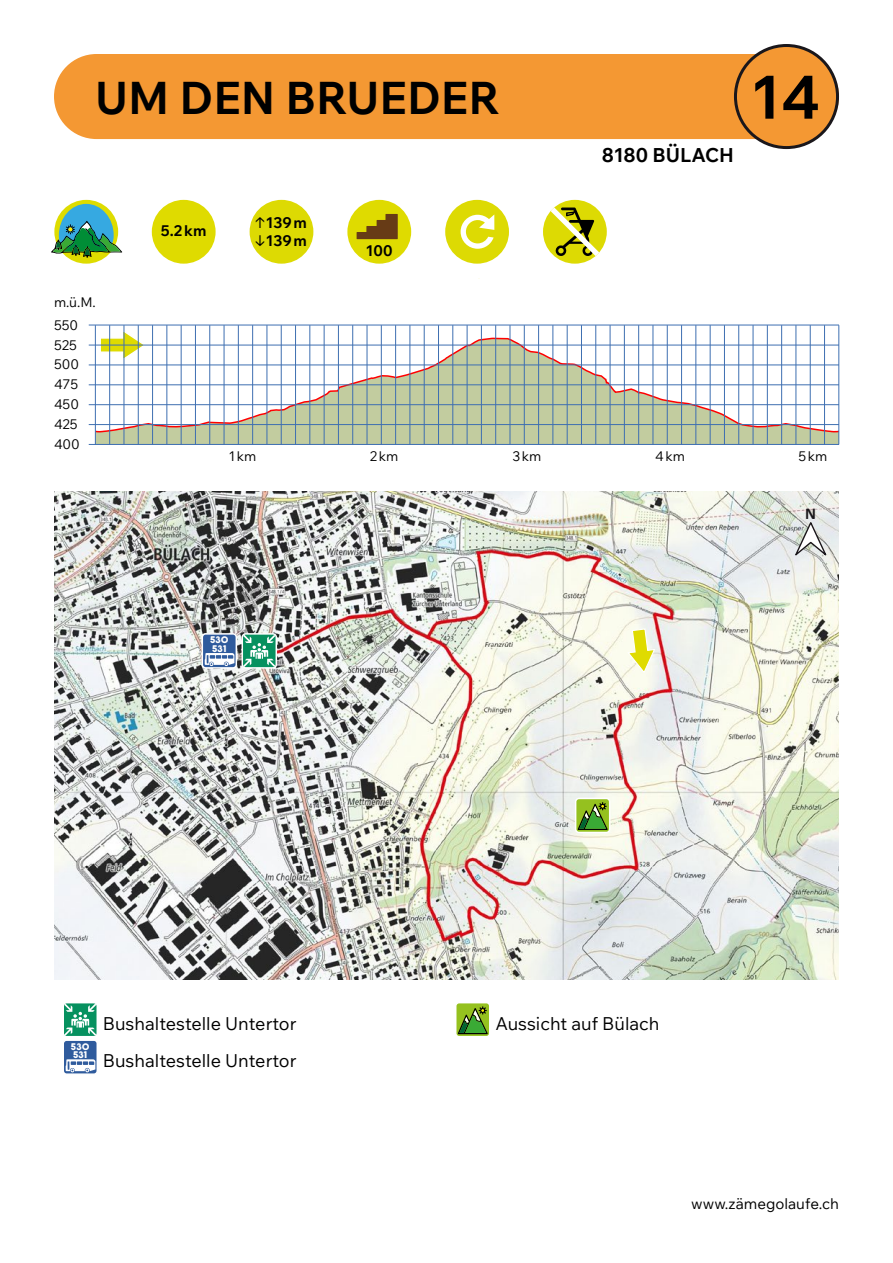
<style>
.page{position:relative;width:893px;height:1263px;background:#fff}
.page>*{position:absolute;margin:0;border:0;box-sizing:border-box;transform-origin:0 0}
.t1{font:60px "Wix Madefor Text";color:#000}
.t2{font:45px "Wix Madefor Text";color:#000}
.t3{font:19.5px "Wix Madefor Text";color:#000}
.t4{font:18px/37.5px "Wix Madefor Text";color:#000}
.t5{font:700 16.65px "Calibri";color:#1a171b}
.t6{font:15px/18px "Wix Madefor Text";color:#000}
.t7{font:13.5px "Wix Madefor Text";color:#000}
.t8{font:9px/8.4px "COCOGOOSE";color:#fff}
</style>
<div class="page">
<div style="left:96px;top:433px;width:743px;height:11px;background:#c2cc9f"></div>
<svg style="left:94px;top:337px;width:745px;height:96px"></svg>
<img style="left:54px;top:491px;width:785px;height:488px">
<svg style="left:792px;top:519px;width:36px;height:41px"></svg>
<svg style="left:626px;top:628px;width:30px;height:46px"></svg>
<div style="left:63px;top:1002px;width:35px;height:35px;border:2px solid #fff;border-radius:3px"></div>
<svg style="left:64px;top:1003px;width:32px;height:33px"></svg>
<div style="left:242px;top:633px;width:35px;height:36px;border:2px solid #fff;border-radius:3px"></div>
<svg style="left:243px;top:635px;width:32px;height:32px"></svg>
<div style="left:543px;top:200px;width:64px;height:64px;background:#ddda03;border-radius:50%"></div>
<svg style="left:551px;top:207px;width:48px;height:49px"></svg>
<div style="left:445px;top:200px;width:64px;height:64px;background:#ddda03;border-radius:50%"></div>
<svg style="left:461px;top:214px;width:33px;height:35px"></svg>
<div style="left:54px;top:54px;width:785px;height:85px;background:#f49833;border-radius:43px"></div>
<div style="left:735px;top:45px;width:102px;height:103px;background:#f49833;border-radius:50%"></div>
<div style="left:734px;top:44px;width:105px;height:105px;border:3px solid #1a171b;border-radius:50%"></div>
<div style="left:152px;top:200px;width:64px;height:64px;background:#dfdb00;border-radius:50%"></div>
<div style="left:347px;top:200px;width:64px;height:64px;background:#dfdb00;border-radius:50%"></div>
<svg style="left:357px;top:214px;width:41px;height:25px"></svg>
<div style="left:250px;top:200px;width:63px;height:64px;background:#ddda03;border-radius:50%"></div>
<svg style="left:99px;top:328px;width:48px;height:34px"></svg>
<hr style="left:89px;top:444px;width:750px;height:1px;background:#3e6fb1">
<hr style="left:95px;top:325px;width:1px;height:119px;background:#3e6fb1">
<hr style="left:89px;top:365px;width:750px;height:1px;background:#3e6fb1">
<hr style="left:89px;top:325px;width:750px;height:1px;background:#3e6fb1">
<hr style="left:89px;top:385px;width:750px;height:1px;background:#3e6fb1">
<hr style="left:89px;top:345px;width:750px;height:1px;background:#3e6fb1">
<hr style="left:89px;top:404px;width:750px;height:1px;background:#3e6fb1">
<hr style="left:89px;top:424px;width:750px;height:1px;background:#3e6fb1">
<hr style="left:839px;top:325px;width:1px;height:119px;background:#3e6fb1">
<hr style="left:824px;top:325px;width:1px;height:119px;background:#3e6fb1">
<hr style="left:810px;top:325px;width:1px;height:119px;background:#3e6fb1">
<hr style="left:796px;top:325px;width:1px;height:119px;background:#3e6fb1">
<hr style="left:767px;top:325px;width:1px;height:119px;background:#3e6fb1">
<hr style="left:738px;top:325px;width:1px;height:119px;background:#3e6fb1">
<hr style="left:109px;top:325px;width:1px;height:119px;background:#3e6fb1">
<hr style="left:252px;top:325px;width:1px;height:119px;background:#3e6fb1">
<hr style="left:395px;top:325px;width:1px;height:119px;background:#3e6fb1">
<hr style="left:553px;top:325px;width:1px;height:119px;background:#3e6fb1">
<hr style="left:538px;top:325px;width:1px;height:119px;background:#3e6fb1">
<hr style="left:124px;top:325px;width:1px;height:119px;background:#3e6fb1">
<hr style="left:267px;top:325px;width:1px;height:119px;background:#3e6fb1">
<hr style="left:410px;top:325px;width:1px;height:119px;background:#3e6fb1">
<hr style="left:581px;top:325px;width:1px;height:119px;background:#3e6fb1">
<hr style="left:567px;top:325px;width:1px;height:119px;background:#3e6fb1">
<hr style="left:138px;top:325px;width:1px;height:119px;background:#3e6fb1">
<hr style="left:281px;top:325px;width:1px;height:119px;background:#3e6fb1">
<hr style="left:424px;top:325px;width:1px;height:119px;background:#3e6fb1">
<hr style="left:610px;top:325px;width:1px;height:119px;background:#3e6fb1">
<hr style="left:595px;top:325px;width:1px;height:119px;background:#3e6fb1">
<hr style="left:167px;top:325px;width:1px;height:119px;background:#3e6fb1">
<hr style="left:310px;top:325px;width:1px;height:119px;background:#3e6fb1">
<hr style="left:453px;top:325px;width:1px;height:119px;background:#3e6fb1">
<hr style="left:667px;top:325px;width:1px;height:119px;background:#3e6fb1">
<hr style="left:653px;top:325px;width:1px;height:119px;background:#3e6fb1">
<hr style="left:181px;top:325px;width:1px;height:119px;background:#3e6fb1">
<hr style="left:324px;top:325px;width:1px;height:119px;background:#3e6fb1">
<hr style="left:467px;top:325px;width:1px;height:119px;background:#3e6fb1">
<hr style="left:696px;top:325px;width:1px;height:119px;background:#3e6fb1">
<hr style="left:681px;top:325px;width:1px;height:119px;background:#3e6fb1">
<hr style="left:195px;top:325px;width:1px;height:119px;background:#3e6fb1">
<hr style="left:338px;top:325px;width:1px;height:119px;background:#3e6fb1">
<hr style="left:481px;top:325px;width:1px;height:119px;background:#3e6fb1">
<hr style="left:724px;top:325px;width:1px;height:119px;background:#3e6fb1">
<hr style="left:710px;top:325px;width:1px;height:119px;background:#3e6fb1">
<hr style="left:209px;top:325px;width:1px;height:119px;background:#3e6fb1">
<hr style="left:352px;top:325px;width:1px;height:119px;background:#3e6fb1">
<hr style="left:495px;top:325px;width:1px;height:119px;background:#3e6fb1">
<hr style="left:781px;top:325px;width:1px;height:119px;background:#3e6fb1">
<hr style="left:753px;top:325px;width:1px;height:119px;background:#3e6fb1">
<hr style="left:224px;top:325px;width:1px;height:119px;background:#3e6fb1">
<hr style="left:367px;top:325px;width:1px;height:119px;background:#3e6fb1">
<hr style="left:510px;top:325px;width:1px;height:119px;background:#3e6fb1">
<hr style="left:238px;top:325px;width:1px;height:119px;background:#3e6fb1">
<hr style="left:381px;top:325px;width:1px;height:119px;background:#3e6fb1">
<hr style="left:524px;top:325px;width:1px;height:119px;background:#3e6fb1">
<hr style="left:152px;top:325px;width:1px;height:119px;background:#3e6fb1">
<hr style="left:295px;top:325px;width:1px;height:119px;background:#3e6fb1">
<hr style="left:438px;top:325px;width:1px;height:119px;background:#3e6fb1">
<hr style="left:638px;top:325px;width:1px;height:119px;background:#3e6fb1">
<hr style="left:624px;top:325px;width:1px;height:119px;background:#3e6fb1">
<div style="left:63px;top:1040px;width:34px;height:34px;background:#2f5b9d;border-radius:3px"></div>
<div style="left:63px;top:1039px;width:35px;height:36px;border:2px solid #fff;border-radius:3px"></div>
<svg style="left:66px;top:1059px;width:29px;height:13px"></svg>
<div style="left:202px;top:634px;width:34px;height:34px;background:#2f5b9d;border-radius:3px"></div>
<div style="left:202px;top:633px;width:35px;height:36px;border:2px solid #fff;border-radius:3px"></div>
<svg style="left:205px;top:653px;width:29px;height:13px"></svg>
<div style="left:576px;top:798px;width:34px;height:34px;background:#95c11f;border-radius:3px"></div>
<div style="left:575px;top:798px;width:35px;height:35px;border:2px solid #fff;border-radius:3px"></div>
<svg style="left:578px;top:802px;width:30px;height:28px"></svg>
<div style="left:456px;top:1003px;width:34px;height:34px;background:#95c11f;border-radius:3px"></div>
<div style="left:455px;top:1002px;width:35px;height:35px;border:2px solid #fff;border-radius:3px"></div>
<svg style="left:458px;top:1006px;width:30px;height:28px"></svg>
<div style="left:54px;top:200px;width:64px;height:64px;background:#dedc00;border-radius:50%"></div>
<svg style="left:51px;top:204px;width:71px;height:54px"></svg>
<h2 class="t2" style="left:95px;top:64px;width:406px">UM DEN BRUEDER</h2>
<p class="t7" style="left:54px;top:292px;width:43px">m.ü.M.</p>
<p class="t7" style="left:54px;top:315px;width:26px">550</p>
<p class="t7" style="left:54px;top:335px;width:24px">525</p>
<p class="t7" style="left:54px;top:354px;width:27px">500</p>
<p class="t7" style="left:54px;top:374px;width:26px">475</p>
<p class="t7" style="left:54px;top:394px;width:27px">450</p>
<p class="t7" style="left:54px;top:414px;width:25px">425</p>
<p class="t6" style="left:161px;top:221px;width:47px">5.2km</p>
<p class="t6" style="left:254px;top:213px;width:54px">↑139 m ↓139 m</p>
<p class="t6" style="left:366px;top:241px;width:28px">100</p>
<p class="t3" style="left:602px;top:140px;width:134px">8180 BÜLACH</p>
<h1 class="t1" style="left:750px;top:52px;width:72px">14</h1>
<p class="t7" style="left:54px;top:434px;width:27px">400</p>
<p class="t7" style="left:229px;top:446px;width:29px">1km</p>
<p class="t7" style="left:370px;top:446px;width:30px">2km</p>
<p class="t7" style="left:512px;top:446px;width:30px">3km</p>
<p class="t7" style="left:655px;top:446px;width:31px">4km</p>
<p class="t7" style="left:798px;top:446px;width:30px">5km</p>
<p class="t8" style="left:210px;top:636px;width:20px">530<br>531</p>
<p class="t5" style="left:805px;top:502px;width:12px">N</p>
<p class="t8" style="left:71px;top:1042px;width:20px">530<br>531</p>
<p class="t4" style="left:103px;top:1003px;width:195px">Bushaltestelle Untertor<br>Bushaltestelle Untertor</p>
<p class="t4" style="left:495px;top:1003px;width:166px">Aussicht auf Bülach</p>
<p class="t6" style="left:691px;top:1194px;width:149px">www.zämegolaufe.ch</p>
</div>
